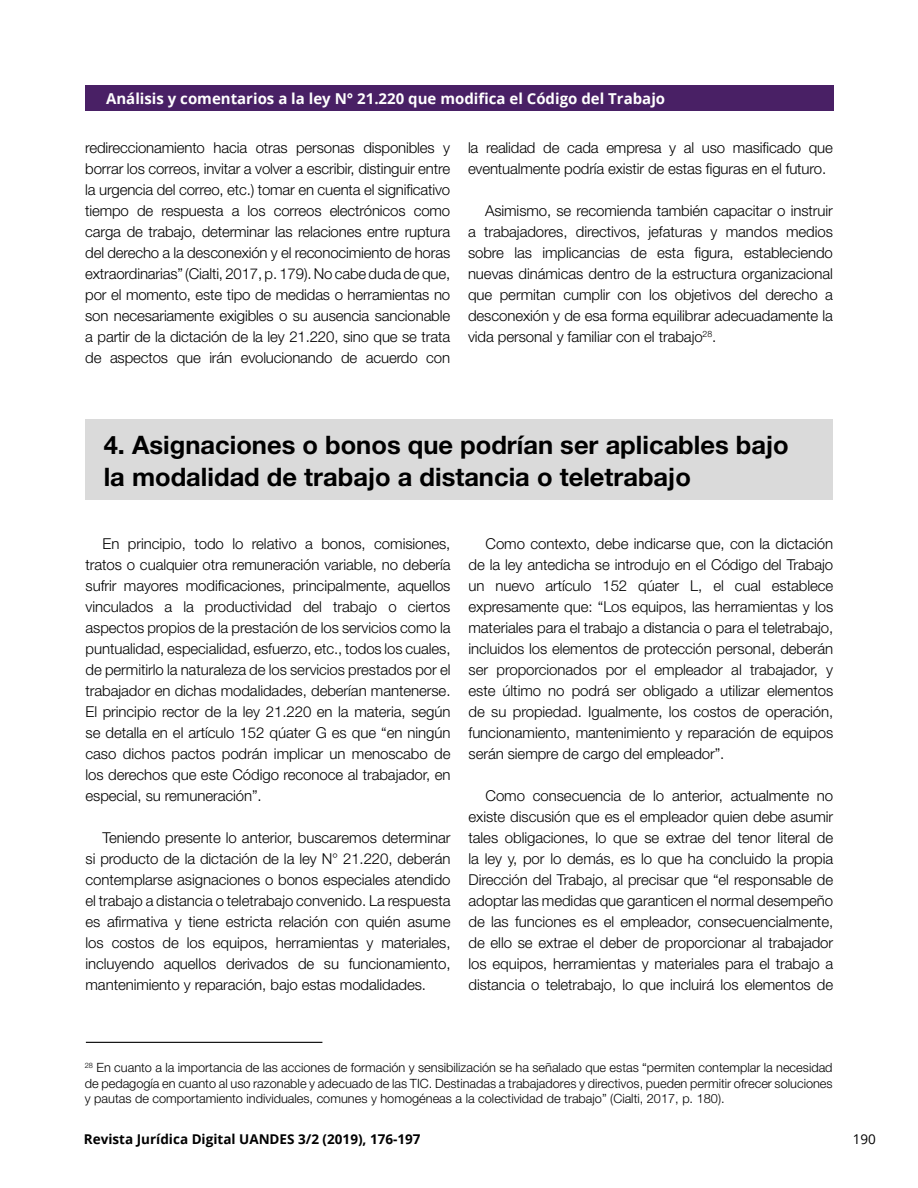
<style>
.page{position:relative;width:918px;height:1188px;background:#fff}
.page>*{position:absolute;margin:0;border:0;box-sizing:border-box;transform-origin:0 0}
.t1{font:700 25.5px/32.2px "Helvetica Neue LT Std";color:#000}
.t2{font:300 15px/21px "Helvetica Neue LT Std";letter-spacing:-.005em;color:#000;text-align:justify}
.t3{font:700 15px "Open Sans";color:#fff}
.t4{font:700 13.5px "Open Sans";color:#000}
.t5{font:13.5px "Open Sans";color:#000}
.t6{font:300 12.75px/15.3px "Helvetica Neue LT Std";color:#000;text-align:justify}
</style>
<div class="page">
<div style="left:85px;top:85px;width:749px;height:26px;background:#492065"></div>
<hr style="left:86px;top:1042px;width:236px;height:1px;background:#000">
<div style="left:86px;top:420px;width:747px;height:80px;background:#dadada"></div>
<p class="t3" style="left:106px;top:88px;width:561px">Análisis y comentarios a la ley N° 21.220 que modifica el Código del Trabajo</p>
<p class="t2" style="left:85px;top:137px;width:366px">redireccionamiento hacia otras personas disponibles y borrar los correos, invitar a volver a escribir, distinguir entre la urgencia del correo, etc.) tomar en cuenta el significativo tiempo de respuesta a los correos electrónicos como carga de trabajo, determinar las relaciones entre ruptura del derecho a la desconexión y el reconocimiento de horas extraordinarias” (Cialti, 2017, p. 179). No cabe duda de que, por el momento, este tipo de medidas o herramientas no son necesariamente exigibles o su ausencia sancionable a partir de la dictación de la ley 21.220, sino que se trata de aspectos que irán evolucionando de acuerdo con</p>
<p class="t2" style="left:468px;top:137px;width:366px">la realidad de cada empresa y al uso masificado que eventualmente podría existir de estas figuras en el futuro.</p>
<p class="t2" style="left:468px;top:200px;width:366px;text-indent:17px">Asimismo, se recomienda también capacitar o instruir a trabajadores, directivos, jefaturas y mandos medios sobre las implicancias de esta figura, estableciendo nuevas dinámicas dentro de la estructura organizacional que permitan cumplir con los objetivos del derecho a desconexión y de esa forma equilibrar adecuadamente la vida personal y familiar con el trabajo<sup>28</sup>.</p>
<h1 class="t1" style="left:104px;top:428px;width:687px">4. Asignaciones o bonos que podrían ser aplicables bajo la modalidad de trabajo a distancia o teletrabajo</h1>
<p class="t2" style="left:86px;top:533px;width:367px;text-indent:17px">En principio, todo lo relativo a bonos, comisiones, tratos o cualquier otra remuneración variable, no debería sufrir mayores modificaciones, principalmente, aquellos vinculados a la productividad del trabajo o ciertos aspectos propios de la prestación de los servicios como la puntualidad, especialidad, esfuerzo, etc., todos los cuales, de permitirlo la naturaleza de los servicios prestados por el trabajador en dichas modalidades, deberían mantenerse.<br>El principio rector de la ley 21.220 en la materia, según se detalla en el artículo 152 qúater G es que “en ningún caso dichos pactos podrán implicar un menoscabo de los derechos que este Código reconoce al trabajador, en especial, su remuneración”.</p>
<p class="t2" style="left:86px;top:827px;width:366px;text-indent:17px">Teniendo presente lo anterior, buscaremos determinar si producto de la dictación de la ley N° 21.220, deberán contemplarse asignaciones o bonos especiales atendido el trabajo a distancia o teletrabajo convenido. La respuesta es afirmativa y tiene estricta relación con quién asume los costos de los equipos, herramientas y materiales, incluyendo aquellos derivados de su funcionamiento, mantenimiento y reparación, bajo estas modalidades.</p>
<p class="t2" style="left:469px;top:533px;width:366px;text-indent:17px">Como contexto, debe indicarse que, con la dictación de la ley antedicha se introdujo en el Código del Trabajo un nuevo artículo 152 qúater L, el cual establece expresamente que: “Los equipos, las herramientas y los materiales para el trabajo a distancia o para el teletrabajo, incluidos los elementos de protección personal, deberán ser proporcionados por el empleador al trabajador, y este último no podrá ser obligado a utilizar elementos de su propiedad. Igualmente, los costos de operación, funcionamiento, mantenimiento y reparación de equipos serán siempre de cargo del empleador”.</p>
<p class="t2" style="left:469px;top:785px;width:366px;text-indent:17px">Como consecuencia de lo anterior, actualmente no existe discusión que es el empleador quien debe asumir tales obligaciones, lo que se extrae del tenor literal de la ley y, por lo demás, es lo que ha concluido la propia Dirección del Trabajo, al precisar que “el responsable de adoptar las medidas que garanticen el normal desempeño de las funciones es el empleador, consecuencialmente, de ello se extrae el deber de proporcionar al trabajador los equipos, herramientas y materiales para el trabajo a distancia o teletrabajo, lo que incluirá los elementos de</p>
<p class="t6" style="left:85px;top:1060px;width:749px"><sup>28</sup> En cuanto a la importancia de las acciones de formación y sensibilización se ha señalado que estas “permiten contemplar la necesidad de pedagogía en cuanto al uso razonable y adecuado de las TIC. Destinadas a trabajadores y directivos, pueden permitir ofrecer soluciones y pautas de comportamiento individuales, comunes y homogéneas a la colectividad de trabajo” (Cialti, 2017, p. 180).</p>
<p class="t4" style="left:84px;top:1130px;width:338px">Revista Jurídica Digital UANDES 3/2 (2019), 176-197</p>
<p class="t5" style="left:853px;top:1130px;width:25px">190</p>
</div>
